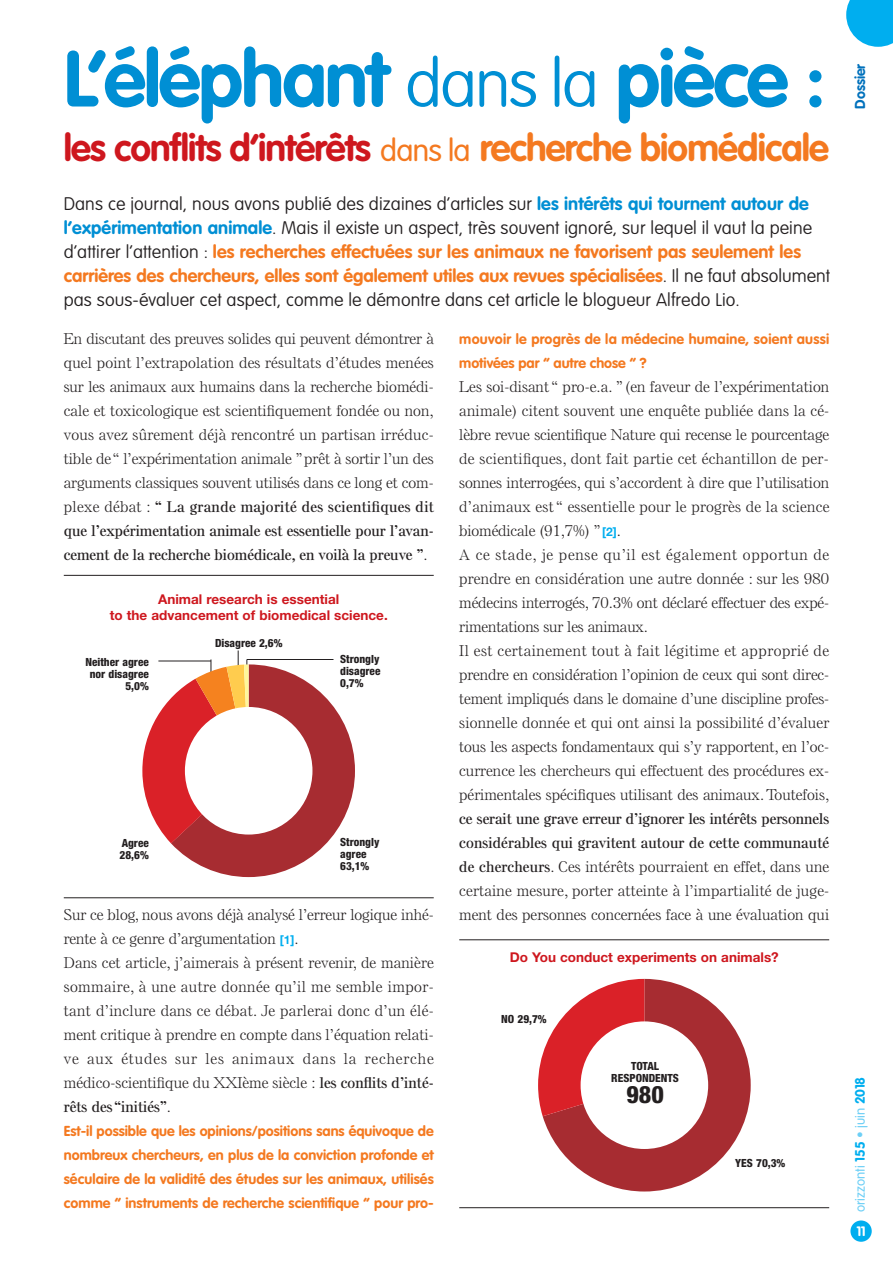
<style>
.page{position:relative;width:893px;height:1263px;background:#fff}
.page>*{position:absolute;margin:0;border:0;box-sizing:border-box;transform-origin:0 0}
.t1{font:700 78px "VAG Rounded";letter-spacing:-.03em;color:#008fd4}
.t2{font:700 37.5px "VAG Rounded";letter-spacing:-.025em;color:#ce171e}
.t3{font:800 condensed 24px "Helvetica Neue";color:#231f20}
.t4{font:100 18px/24px "VAG Rounded";letter-spacing:.005em;color:#231f20}
.t5{font:300 15px/24px "Else NPL";letter-spacing:.005em;color:#231f20;text-align:justify}
.t6{font:700 14.25px/24px "VAG Rounded";letter-spacing:.005em;color:#f47920;text-align:justify}
.t7{font:700 14.25px "VAG Rounded";color:#0071bc}
.t8{font:700 13.5px/16.5px "Helvetica Neue";color:#ce171e;text-align:center}
.t9{font:300 13.5px "VAG Rounded";color:#6dcff6}
.t10{font:700 13.5px "VAG Rounded";color:#fff}
.t11{font:800 condensed 11.25px/12px "Helvetica Neue";color:#231f20}
.s1{font-weight:100;font-size:66px}
.s2{font-weight:300;font-size:30.75px;color:#f47920}
.s3{color:#f47920}
.s4{font-weight:700;color:#008fd4}
.s5{font-weight:700;color:#f47920}
.s6{font-weight:600}
.s7{font-family:"Helvetica Neue";font-weight:700;font-size:12px;color:#00aeef}
.s8{font-weight:700;color:#00aeef}
</style>
<div class="page">
<svg style="left:538px;top:979px;width:213px;height:212px"></svg>
<div style="left:581px;top:1021px;width:127px;height:128px;background:#fff;border-radius:50%"></div>
<svg style="left:142px;top:650px;width:213px;height:227px"></svg>
<div style="left:185px;top:707px;width:127px;height:127px;background:#fff;border-radius:50%"></div>
<div style="left:850px;top:1220px;width:22px;height:22px;background:#00aeef;border-radius:50%"></div>
<svg style="left:846px;top:0;width:47px;height:47px;background:#20b8f0"></svg>
<hr style="left:64px;top:575px;width:370px;height:1px;background:#231f20">
<hr style="left:64px;top:897px;width:370px;height:1px;background:#231f20">
<hr style="left:459px;top:939px;width:370px;height:1px;background:#231f20">
<hr style="left:459px;top:1207px;width:370px;height:1px;background:#231f20">
<hr style="left:158px;top:661px;width:53px;height:1px;background:#231f20">
<h1 class="t1" style="left:64px;top:46px;width:764px">L’éléphant <span class="s1">dans la</span> pièce :</h1>
<h2 class="t2" style="left:64px;top:132px;width:767px">les conflits d’intérêts <span class="s2">dans la</span> <span class="s3">recherche biomédicale</span></h2>
<p class="t4" style="left:64px;top:193px;width:768px">Dans ce journal, nous avons publié des dizaines d’articles sur <span class="s4">les intérêts qui tournent autour de l’expérimentation animale</span>. Mais il existe un aspect, très souvent ignoré, sur lequel il vaut la peine d’attirer l’attention : <span class="s5">les recherches effectuées sur les animaux ne favorisent pas seulement les carrières des chercheurs, elles sont également utiles aux revues spécialisées</span>. Il ne faut absolument pas sous-évaluer cet aspect, comme le démontre dans cet article le blogueur Alfredo Lio.</p>
<p class="t5" style="left:64px;top:327px;width:372px">En discutant des preuves solides qui peuvent démontrer à quel point l’extrapolation des résultats d’études menées sur les animaux aux humains dans la recherche biomédi&shy;cale et toxicologique est scientifiquement fondée ou non, vous avez sûrement déjà rencontré un partisan irréduc&shy;tible de “ l’expérimentation animale ” prêt à sortir l’un des arguments classiques souvent utilisés dans ce long et com&shy;plexe débat : <span class="s6">“ La grande majorité des scientifiques dit que l’expérimentation animale est essentielle pour l’avan&shy;cement de la recherche biomédicale, en voilà la preuve ”</span>.</p>
<p class="t8" style="left:110px;top:592px;width:279px">Animal research is essential<br>to the advancement of biomedical science.</p>
<p class="t11" style="left:85px;top:657px;width:65px;text-align:right">Neither agree nor disagree<br>5,0%</p>
<p class="t11" style="left:340px;top:654px;width:42px;text-align:justify">Strongly disagree 0,7%</p>
<p class="t11" style="left:215px;top:638px;width:69px">Disagree 2,6%</p>
<p class="t11" style="left:120px;top:838px;width:31px">Agree<br>28,6%</p>
<p class="t11" style="left:340px;top:837px;width:41px">Strongly agree<br>63,1%</p>
<p class="t5" style="left:64px;top:903px;width:371px;text-align:left">Sur ce blog, nous avons déjà analysé l’erreur logique inhé&shy;rente à ce genre d’argumentation <span class="s7">[1]</span>.<br>Dans cet article, j’aimerais à présent revenir, de manière sommaire, à une autre donnée qu’il me semble impor&shy;tant d’inclure dans ce débat. Je parlerai donc d’un élé&shy;ment critique à prendre en compte dans l’équation relati&shy;ve aux études sur les animaux dans la recherche médico-scientifique du XXIème siècle : <span class="s6">les conflits d’inté&shy;rêts des “initiés”</span>.</p>
<p class="t6" style="left:64px;top:1120px;width:371px">Est-il possible que les opinions/positions sans équivoque de nombreux chercheurs, en plus de la conviction profonde et séculaire de la validité des études sur les animaux, utilisés comme “ instruments de recherche scientifique ” pour pro-</p>
<p class="t6" style="left:459px;top:328px;width:371px">mouvoir le progrès de la médecine humaine, soient aussi motivées par “ autre chose ” ?</p>
<p class="t5" style="left:459px;top:375px;width:372px;text-align:left">Les soi-disant “ pro-e.a. ” (en faveur de l’expérimentation animale) citent souvent une enquête publiée dans la cé&shy;lèbre revue scientifique Nature qui recense le pourcentage de scientifiques, dont fait partie cet échantillon de per&shy;sonnes interrogées, qui s’accordent à dire que l’utilisation d’animaux est “ essentielle pour le progrès de la science biomédicale (91,7%) ” <span class="s7">[2]</span>.<br>A ce stade, je pense qu’il est également opportun de prendre en considération une autre donnée : sur les 980 médecins interrogés, 70.3% ont déclaré effectuer des expé&shy;rimentations sur les animaux.<br>Il est certainement tout à fait légitime et approprié de prendre en considération l’opinion de ceux qui sont direc&shy;tement impliqués dans le domaine d’une discipline profes&shy;sionnelle donnée et qui ont ainsi la possibilité d’évaluer tous les aspects fondamentaux qui s’y rapportent, en l’oc&shy;currence les chercheurs qui effectuent des procédures ex&shy;périmentales spécifiques utilisant des animaux. Toutefois,</p>
<p class="t5" style="left:459px;top:807px;width:371px"><span class="s6">ce serait une grave erreur d’ignorer les intérêts personnels considérables qui gravitent autour de cette communauté de chercheurs</span>. Ces intérêts pourraient en effet, dans une certaine mesure, porter atteinte à l’impartialité de juge&shy;ment des personnes concernées face à une évaluation qui</p>
<p class="t8" style="left:510px;top:950px;width:271px">Do You conduct experiments on animals?</p>
<p class="t11" style="left:501px;top:1014px;width:47px">NO 29,7%</p>
<p class="t11" style="left:611px;top:1061px;width:69px;text-align:center">TOTAL<br>RESPONDENTS</p>
<h3 class="t3" style="left:626px;top:1086px;width:39px">980</h3>
<p class="t11" style="left:735px;top:1157px;width:52px">YES 70,3%</p>
<p class="t7" style="left:854px;top:109px;width:47px;rotate:-90deg">Dossier</p>
<p class="t9" style="left:854px;top:1212px;width:137px;rotate:-90deg">orizzonti <span class="s8">155</span> • juin <span class="s8">2018</span></p>
<p class="t10" style="left:856px;top:1225px;width:11px">11</p>
</div>
